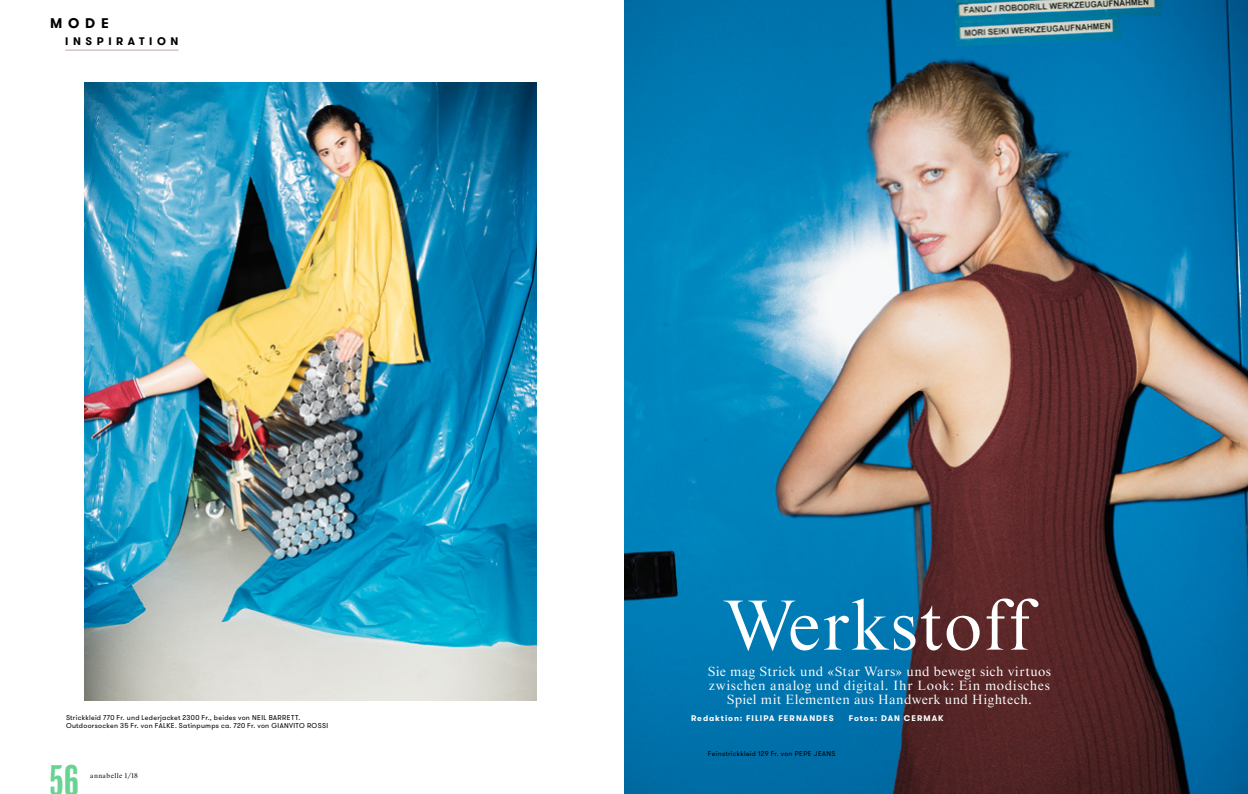
<style>
.page{position:relative;width:1248px;height:794px;background:#fff}
.page>*{position:absolute;margin:0;border:0;box-sizing:border-box;transform-origin:0 0}
.TI_Starling_65{font:71.5px "Starling";letter-spacing:.02em;color:#fff}
.Pagina_L{font:condensed 40.6px "Balboa";color:#69d492}
.Rubrik{font:700 14px "GT Walsheim";color:#000}
.LD_Starling_13_5{font:13.5px/14px "Starling";letter-spacing:.035em;color:#fff;text-align:center}
.TI_Walsheim_mittig_1{font:700 11px "GT Walsheim";letter-spacing:.415em;color:#000}
.AU_Walsheim_8_2{font:700 8.2px "GT Walsheim";letter-spacing:.125em;color:#fff}
.LE_links_7{font:7.1px/8.6px "GT Walsheim";letter-spacing:.04em;color:#000}
.LE_links_7-2{font:7px "GT Walsheim";letter-spacing:.04em;color:#000}
.Pagina_L-2{font:7px "Starling";letter-spacing:.06em;color:#000}
</style>
<div class="page">
<img style="left:624px;top:0;width:623px;height:794px">
<img style="left:85px;top:83px;width:451px;height:617px">
<hr style="left:65px;top:50px;width:113px;height:1px;background:#b8a7b0">
<p class="Rubrik" style="left:50px;top:13px;width:60px">MODE</p>
<p class="TI_Walsheim_mittig_1" style="left:65px;top:34px;width:115px">INSPIRATION</p>
<p class="LE_links_7" style="left:66px;top:713px;width:264px">Strickkleid 770 Fr. und Lederjacket 2300 Fr., beides von NEIL BARRETT.<br>Outdoorsocken 35 Fr. von FALKE. Satinpumps ca. 720 Fr. von GIANVITO ROSSI</p>
<p class="Pagina_L" style="left:49px;top:760px;width:30px">56</p>
<p class="Pagina_L-2" style="left:90px;top:771px;width:49px">annabelle 1/18</p>
<p class="TI_Starling_65" style="left:723px;top:584px;width:307px">Werkstoff</p>
<p class="LD_Starling_13_5" style="left:707px;top:665px;width:345px">Sie mag Strick und «Star Wars» und bewegt sich virtuos zwischen analog und digital. Ihr Look: Ein modisches<br>Spiel mit Elementen aus Handwerk und Hightech.</p>
<p class="AU_Walsheim_8_2" style="left:691px;top:712px;width:144px">Redaktion: FILIPA FERNANDES</p>
<p class="AU_Walsheim_8_2" style="left:848px;top:712px;width:96px">Fotos: DAN CERMAK</p>
<p class="LE_links_7-2" style="left:708px;top:749px;width:129px">Feinstrickkleid 129 Fr. von PEPE JEANS</p>
</div>
